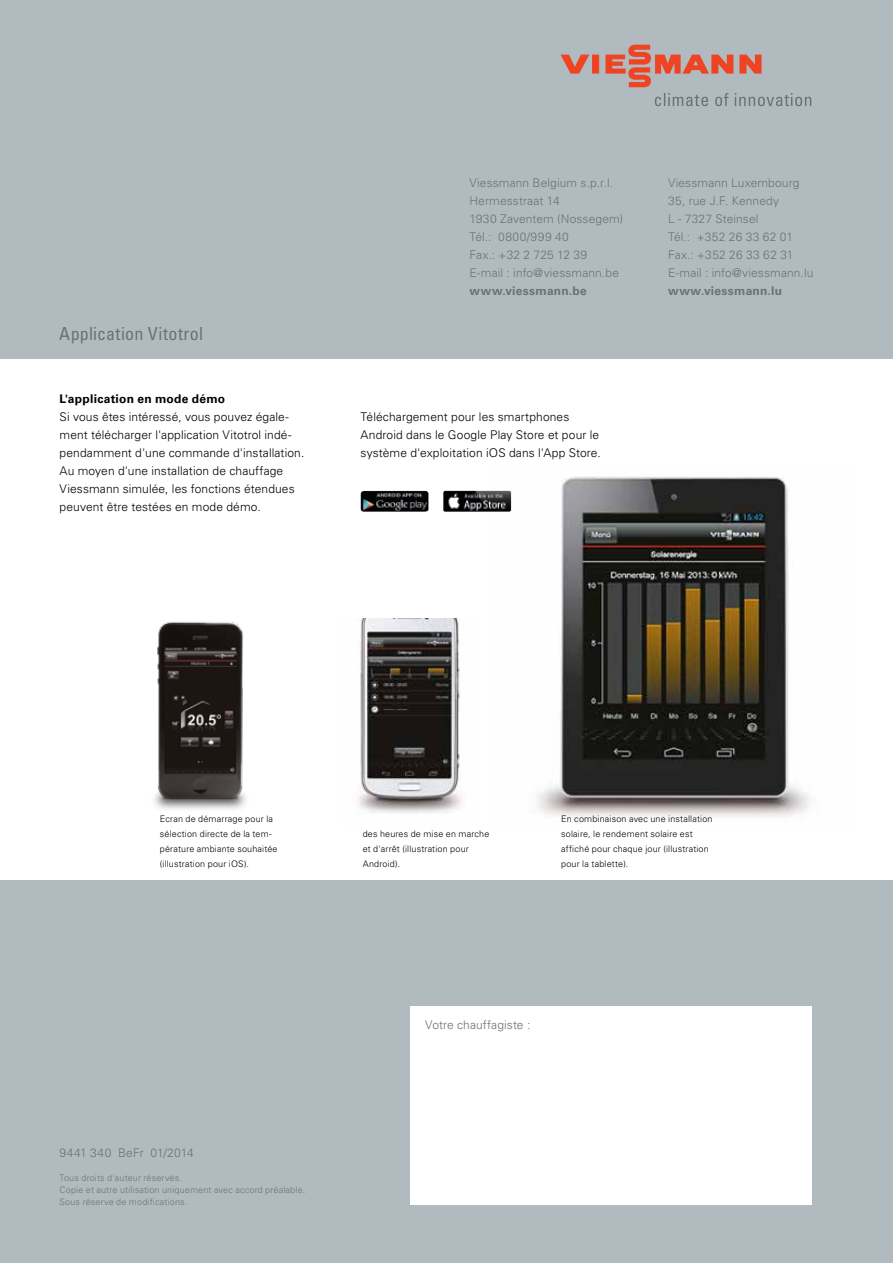
<style>
.page{position:relative;width:893px;height:1263px;background:#fff}
.page>*{position:absolute;margin:0;border:0;box-sizing:border-box;transform-origin:0 0}
.t1{font:condensed 18px "Univers LT Std";letter-spacing:.02em;color:#6a7372}
.t2{font:300 12px/18px "Univers LT Std";letter-spacing:.01em;color:#000}
.t3{font:300 12px/18px "Univers LT Std";letter-spacing:.01em;color:#6a7372}
.t4{font:700 12px "Univers LT Std";letter-spacing:.025em;color:#6a7372}
.t5{font:700 12px "Univers LT Std";letter-spacing:.025em;color:#000}
.t6{font:300 9px/15px "Univers LT Std";letter-spacing:.02em;color:#000}
.t7{font:300 9px/12px "Univers LT Std";letter-spacing:.02em;color:#6a7372}
</style>
<div class="page">
<img style="left:492px;top:476px;width:317px;height:341px">
<div style="left:0;top:881px;width:893px;height:382px;background:#b1babf"></div>
<div style="left:0;top:0;width:893px;height:359px;background:#b1babf"></div>
<div style="left:411px;top:1007px;width:401px;height:198px;background:#fff"></div>
<img style="left:357px;top:618px;width:105px;height:195px">
<img style="left:154px;top:621px;width:92px;height:188px">
<img style="left:443px;top:491px;width:68px;height:21px">
<img style="left:361px;top:491px;width:67px;height:21px">
<svg style="left:560px;top:45px;width:251px;height:61px"></svg>
<h1 class="t1" style="left:59px;top:323px;width:145px">Application Vitotrol</h1>
<p class="t3" style="left:469px;top:174px;width:155px">Viessmann Belgium s.p.r.l.<br>Hermesstraat 14<br>1930 Zaventem (Nossegem)<br>Tél.: 0800/999 40<br>Fax.: +32 2 725 12 39<br>E-mail : info@viessmann.be</p>
<p class="t4" style="left:469px;top:284px;width:119px">www.viessmann.be</p>
<p class="t5" style="left:60px;top:392px;width:167px">L'application en mode démo</p>
<p class="t2" style="left:60px;top:408px;width:246px">Si vous êtes intéressé, vous pouvez égale&shy;ment télécharger l'application Vitotrol indé&shy;pendamment d'une commande d'installation.<br>Au moyen d'une installation de chauffage Viessmann simulée, les fonctions étendues peuvent être testées en mode démo.</p>
<p class="t2" style="left:361px;top:408px;width:242px">Téléchargement pour les smartphones<br>Android dans le Google Play Store et pour le système d'exploitation iOS dans l'App Store.</p>
<p class="t3" style="left:668px;top:174px;width:147px">Viessmann Luxembourg<br>35, rue J.F. Kennedy<br>L - 7327 Steinsel<br>Tél.: +352 26 33 62 01<br>Fax.: +352 26 33 62 31<br>E-mail : info@viessmann.lu</p>
<p class="t4" style="left:668px;top:284px;width:115px">www.viessmann.lu</p>
<p class="t6" style="left:160px;top:811px;width:119px">Ecran de démarrage pour la sélection directe de la tem&shy;pérature ambiante souhaitée (illustration pour iOS).</p>
<p class="t6" style="left:363px;top:826px;width:128px">des heures de mise en marche et d'arrêt (illustration pour<br>Android).</p>
<p class="t6" style="left:561px;top:811px;width:153px">En combinaison avec une installation solaire, le rendement solaire est affiché pour chaque jour (illustration pour la tablette).</p>
<p class="t3" style="left:60px;top:1143px;width:136px">9441 340 BeFr 01/2014</p>
<p class="t7" style="left:60px;top:1171px;width:247px">Tous droits d'auteur réservés.<br>Copie et autre utilisation uniquement avec accord préalable.<br>Sous réserve de modifications.</p>
<p class="t3" style="left:425px;top:1016px;width:107px">Votre chauffagiste :</p>
</div>
